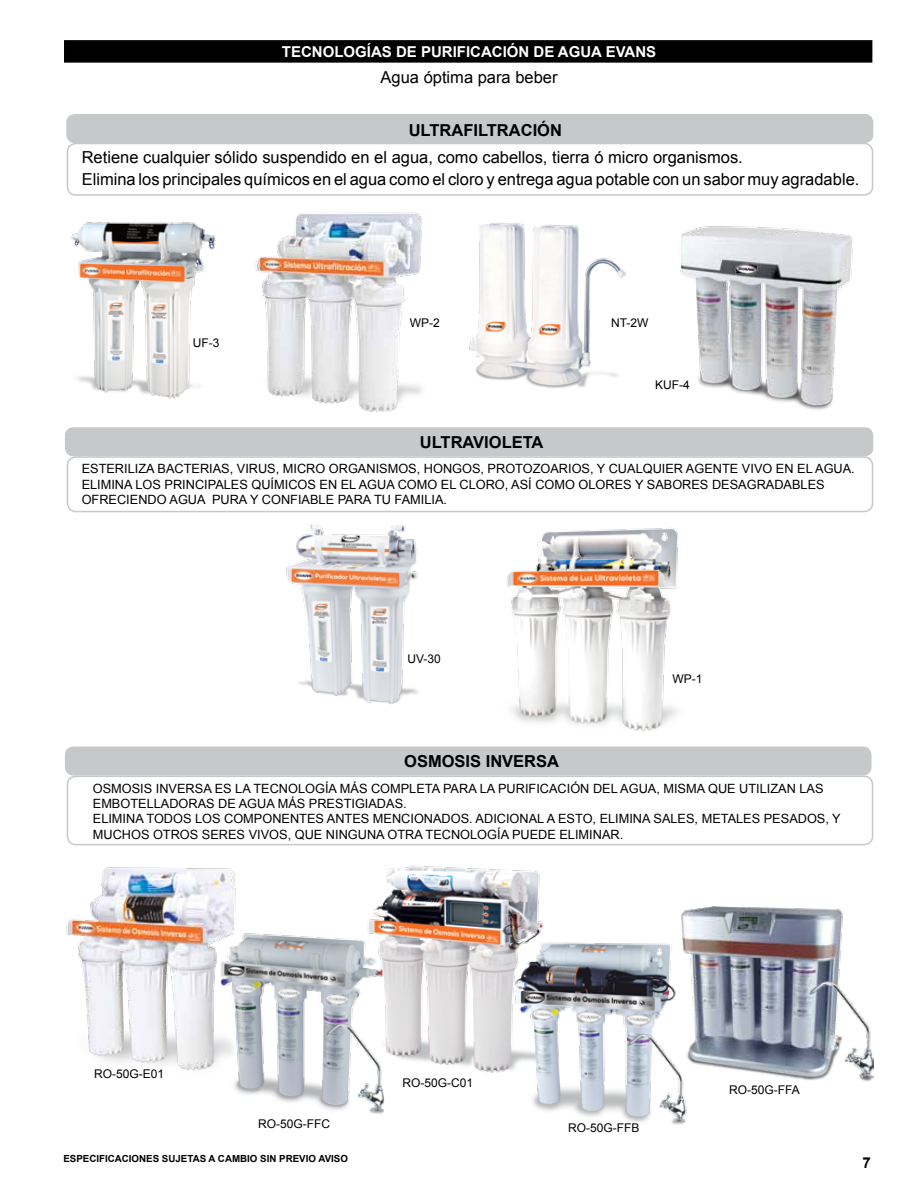
<style>
.page{position:relative;width:918px;height:1188px;background:#fff}
.page>*{position:absolute;margin:0;border:0;box-sizing:border-box;transform-origin:0 0}
.t1{font:16.5px/22.5px "Arial";color:#000}
.t2{font:700 16.5px "Arial";color:#000}
.t3{font:700 15px "Arial";color:#fff}
.t4{font:700 15px "Arial";color:#000}
.t5{font:12.75px "Arial";color:#000}
.t6{font:12px "Arial";color:#000}
.t7{font:700 9.75px "Arial";color:#000}
</style>
<div class="page">
<div style="left:64px;top:40px;width:808px;height:23px;background:#000"></div>
<div style="left:67px;top:143px;width:806px;height:53px;border:2px solid #c7c8ca;border-radius:9px"></div>
<div style="left:67px;top:456px;width:806px;height:56px;border:2px solid #c7c8ca;border-radius:9px"></div>
<div style="left:67px;top:776px;width:806px;height:69px;border:2px solid #c7c8ca;border-radius:9px"></div>
<div style="left:66px;top:114px;width:807px;height:29px;background:#c7c8ca;border-radius:9px"></div>
<div style="left:65px;top:427px;width:808px;height:29px;background:#c7c8ca;border-radius:9px"></div>
<div style="left:65px;top:747px;width:807px;height:29px;background:#c7c8ca;border-radius:9px"></div>
<img style="left:469px;top:223px;width:157px;height:165px">
<img style="left:71px;top:222px;width:145px;height:177px">
<img style="left:246px;top:193px;width:190px;height:235px">
<img style="left:680px;top:226px;width:174px;height:184px">
<img style="left:286px;top:524px;width:132px;height:180px">
<img style="left:506px;top:528px;width:173px;height:204px">
<img style="left:66px;top:867px;width:170px;height:204px">
<img style="left:367px;top:865px;width:176px;height:208px">
<img style="left:681px;top:906px;width:192px;height:176px">
<img style="left:494px;top:925px;width:199px;height:200px">
<img style="left:208px;top:927px;width:189px;height:187px">
<p class="t3" style="left:282px;top:42px;width:335px">TECNOLOGÍAS DE PURIFICACIÓN DE AGUA EVANS</p>
<p class="t1" style="left:381px;top:66px;width:179px">AGUA ÓPTIMA PARA BEBER</p>
<p class="t2" style="left:409px;top:120px;width:155px">ULTRAFILTRACIÓN</p>
<p class="t1" style="left:82px;top:146px;width:779px">RETIENE CUALQUIER SÓLIDO SUSPENDIDO EN EL AGUA, COMO CABELLOS, TIERRA Ó MICRO ORGANISMOS.<br>ELIMINA LOS PRINCIPALES QUÍMICOS EN EL AGUA COMO EL CLORO Y ENTREGA AGUA POTABLE CON UN SABOR MUY AGRADABLE.</p>
<p class="t6" style="left:193px;top:335px;width:28px">UF-3</p>
<p class="t6" style="left:410px;top:315px;width:31px">WP-2</p>
<p class="t6" style="left:611px;top:315px;width:39px">NT-2W</p>
<p class="t2" style="left:420px;top:431px;width:125px">ULTRAVIOLETA</p>
<p class="t6" style="left:655px;top:377px;width:36px">KUF-4</p>
<p class="t5" style="left:82px;top:461px;width:17px">ESTERILIZA</p>
<p class="t5" style="left:157px;top:461px;width:9px">BACTERIAS</p>
<p class="t5" style="left:230px;top:461px;width:16px">, VIRUS</p>
<p class="t5" style="left:276px;top:461px;width:17px">, MICRO</p>
<p class="t5" style="left:329px;top:461px;width:10px">ORGANISMOS</p>
<p class="t5" style="left:417px;top:461px;width:18px">, HONGOS</p>
<p class="t5" style="left:481px;top:461px;width:17px">, PROTOZOARIOS</p>
<p class="t5" style="left:590px;top:461px;width:28px">, Y CUALQUIER</p>
<p class="t5" style="left:686px;top:461px;width:10px">AGENTE</p>
<p class="t5" style="left:742px;top:461px;width:9px">VIVO</p>
<p class="t5" style="left:776px;top:461px;width:50px">ENELAGUA</p>
<p class="t5" style="left:851px;top:461px;width:5px">.</p>
<p class="t5" style="left:82px;top:476px;width:17px">ELIMINA</p>
<p class="t5" style="left:136px;top:476px;width:9px">LOS</p>
<p class="t5" style="left:165px;top:476px;width:9px">PRINCIPALES</p>
<p class="t5" style="left:252px;top:476px;width:32px">QUÍMICOS</p>
<p class="t5" style="left:320px;top:476px;width:50px">ENELAGUA</p>
<p class="t5" style="left:398px;top:476px;width:11px">COMO</p>
<p class="t5" style="left:441px;top:476px;width:29px">EL CLORO</p>
<p class="t5" style="left:505px;top:476px;width:42px">, AS Í COMO</p>
<p class="t5" style="left:579px;top:476px;width:10px">OLORES</p>
<p class="t5" style="left:635px;top:476px;width:22px">Y SABORES</p>
<p class="t5" style="left:712px;top:476px;width:10px">DESAGRADABLES</p>
<p class="t5" style="left:82px;top:491px;width:10px">OFRECIENDO</p>
<p class="t5" style="left:170px;top:491px;width:11px">AGUA</p>
<p class="t5" style="left:212px;top:491px;width:10px">PURA</p>
<p class="t5" style="left:250px;top:491px;width:21px">Y CONFIABLE</p>
<p class="t5" style="left:338px;top:491px;width:10px">PARA</p>
<p class="t5" style="left:374px;top:491px;width:29px">TU FAMILIA</p>
<p class="t5" style="left:444px;top:491px;width:5px">.</p>
<p class="t6" style="left:407px;top:651px;width:35px">UV-30</p>
<p class="t2" style="left:404px;top:750px;width:156px">OSMOSIS INVERSA</p>
<p class="t6" style="left:672px;top:671px;width:31px">WP-1</p>
<p class="t5" style="left:93px;top:780px;width:19px">OSMOSIS</p>
<p class="t5" style="left:156px;top:780px;width:14px">INVERSA</p>
<p class="t5" style="left:215px;top:780px;width:49px">ESLATECNOLOG</p>
<p class="t5" style="left:325px;top:780px;width:56px">ÍA MÁS COMPLETA</p>
<p class="t5" style="left:443px;top:780px;width:10px">PARA</p>
<p class="t5" style="left:480px;top:780px;width:27px">LA PURIFICACI</p>
<p class="t5" style="left:570px;top:780px;width:32px">ÓN DEL</p>
<p class="t5" style="left:620px;top:780px;width:11px">AGUA</p>
<p class="t5" style="left:656px;top:780px;width:17px">, MISMA</p>
<p class="t5" style="left:708px;top:780px;width:10px">QUE</p>
<p class="t5" style="left:739px;top:780px;width:8px">UTILIZAN</p>
<p class="t5" style="left:799px;top:780px;width:9px">LAS</p>
<p class="t5" style="left:93px;top:795px;width:10px">EMBOTELLADORAS</p>
<p class="t5" style="left:218px;top:795px;width:31px">DE AGUA</p>
<p class="t5" style="left:278px;top:795px;width:40px">MÁS PRESTIGIADAS</p>
<p class="t5" style="left:403px;top:795px;width:5px">.</p>
<p class="t5" style="left:93px;top:811px;width:17px">ELIMINA</p>
<p class="t5" style="left:146px;top:811px;width:10px">TODOS</p>
<p class="t5" style="left:195px;top:811px;width:9px">LOS</p>
<p class="t5" style="left:224px;top:811px;width:10px">COMPONENTES</p>
<p class="t5" style="left:327px;top:811px;width:10px">ANTES</p>
<p class="t5" style="left:373px;top:811px;width:10px">MENCIONADOS</p>
<p class="t5" style="left:469px;top:811px;width:24px">. ADICIONAL</p>
<p class="t5" style="left:547px;top:811px;width:21px">A ESTO</p>
<p class="t5" style="left:593px;top:811px;width:16px">, ELIMINA</p>
<p class="t5" style="left:654px;top:811px;width:9px">SALES</p>
<p class="t5" style="left:695px;top:811px;width:17px">, METALES</p>
<p class="t5" style="left:764px;top:811px;width:10px">PESADOS</p>
<p class="t5" style="left:825px;top:811px;width:17px">, Y</p>
<p class="t5" style="left:93px;top:826px;width:11px">MUCHOS</p>
<p class="t5" style="left:153px;top:826px;width:10px">OTROS</p>
<p class="t5" style="left:202px;top:826px;width:10px">SERES</p>
<p class="t5" style="left:249px;top:826px;width:9px">VIVOS</p>
<p class="t5" style="left:288px;top:826px;width:17px">, QUE</p>
<p class="t5" style="left:326px;top:826px;width:10px">NINGUNA</p>
<p class="t5" style="left:388px;top:826px;width:10px">OTRA</p>
<p class="t5" style="left:426px;top:826px;width:10px">TECNOLOG</p>
<p class="t5" style="left:497px;top:826px;width:25px">ÍA PUEDE</p>
<p class="t5" style="left:559px;top:826px;width:9px">ELIMINAR</p>
<p class="t5" style="left:620px;top:826px;width:5px">.</p>
<p class="t6" style="left:94px;top:1066px;width:72px">RO-50G-E01</p>
<p class="t6" style="left:403px;top:1075px;width:72px">RO-50G-C01</p>
<p class="t6" style="left:258px;top:1116px;width:73px">RO-50G-FFC</p>
<p class="t6" style="left:568px;top:1119px;width:73px">RO-50G-FFB</p>
<p class="t6" style="left:729px;top:1082px;width:72px">RO-50G-FFA</p>
<p class="t7" style="left:63px;top:1152px;width:286px">ESPECIFICACIONES SUJETAS A CAMBIO SIN PREVIO AVISO</p>
<p class="t4" style="left:862px;top:1153px;width:10px">7</p>
</div>
